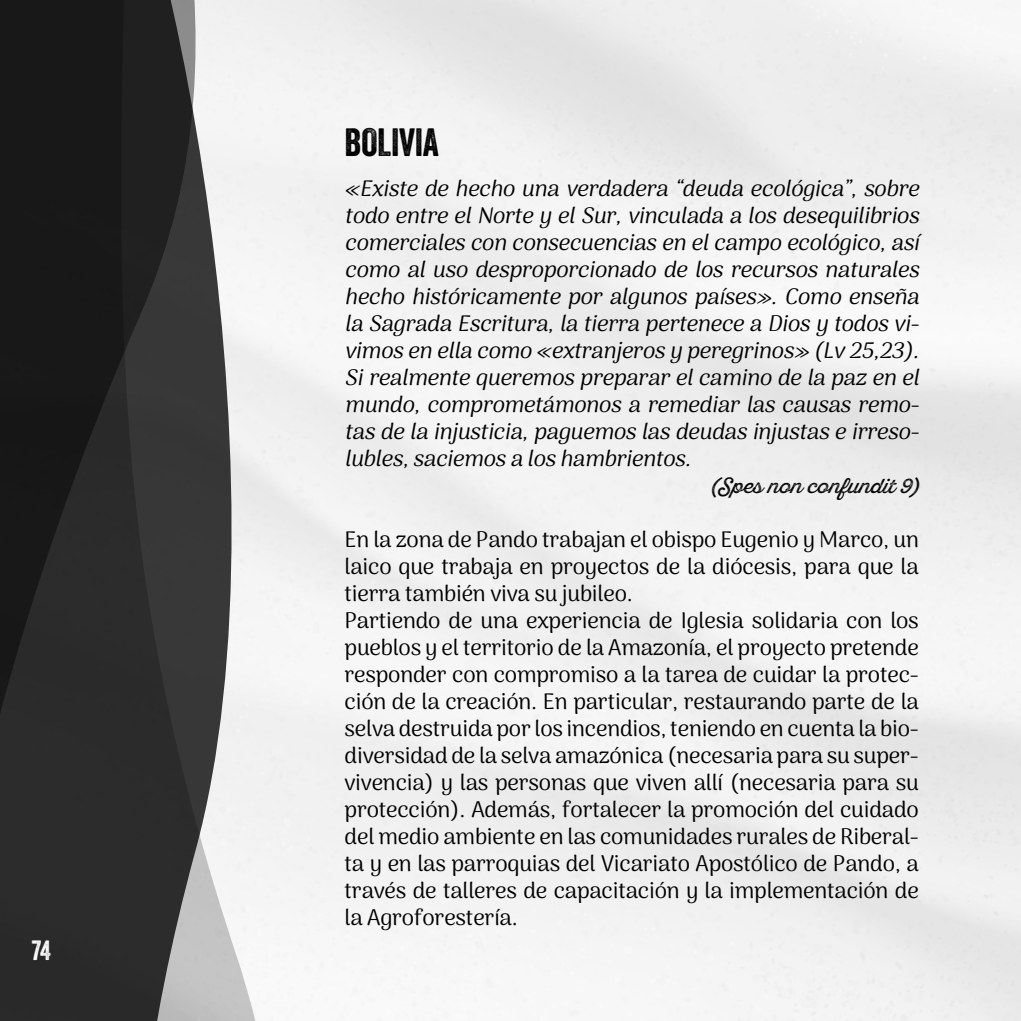
<style>
.page{position:relative;width:1021px;height:1021px;background:#fff}
.page>*{position:absolute;margin:0;border:0;box-sizing:border-box;transform-origin:0 0}
.t1{font:38.25px "Veneer";letter-spacing:-.01em;color:#000}
.t2{font:27px "Veneer";color:#fff}
.t3{font:22.5px/27px "Arima Koshi";letter-spacing:-.01em;color:#000}
.t4{font:italic 22.5px/27px "Arima Koshi";color:#000;text-align:justify}
.t5{font:italic 20.25px "Sant Elia Rough Two";letter-spacing:-.01em;color:#000}
</style>
<div class="page">
<svg style="left:0;top:0;width:425px;height:1020px"></svg>
<p class="t2" style="left:32px;top:933px;width:20px">74</p>
<h1 class="t1" style="left:344px;top:119px;width:96px">BOLIVIA</h1>
<p class="t4" style="left:344px;top:174px;width:582px">«Existedehecho una verdadera “deuda ecológica”,sobre todo entreelNortey elSur,vinculada a losdesequilibrios comercialescon consecuenciasen elcampo ecológico,así como aluso desproporcionado delosrecursosnaturales hecho históricamenteporalgunospaíses».Como enseña la Sagrada Escritura,la tierra pertenecea Diosy todosvi&shy;vimosen ella como «extranjerosy peregrinos» (Lv25,23).<br>Sirealmentequeremosprepararelcamino dela pazen el mundo,comprometámonosa remediarlascausasremo&shy;tasdela inj usticia,paguemoslasdeudasinj ustaseirreso&shy;lubles,saciemosa loshambrientos.</p>
<p class="t5" style="left:711px;top:474px;width:209px">(Spes non confundit 9)</p>
<p class="t3" style="left:344px;top:525px;width:576px">En la zona de Pando trabajan el obispo Eugenio y Marco, un laico que trabaja en proyectos de la diócesis, para que la tierra también viva su jubileo.<br>Partiendo de una experiencia de Iglesia solidaria con los pueblos y el territorio de la Amazonía, el proyecto pretende responder con compromiso a la tarea de cuidar la protec&shy;ción de la creación. En particular, restaurando parte de la selva destruida por los incendios, teniendo en cuenta la bio&shy;diversidad de la selva amazónica (necesaria para su super&shy;vivencia) y las personas que viven allí (necesaria para su protección). Además, fortalecer la promoción del cuidado del medio ambiente en las comunidades rurales de Riberal&shy;ta y en las parroquias del Vicariato Apostólico de Pando, a través de talleres de capacitación y la implementación de la Agroforestería.</p>
</div>
